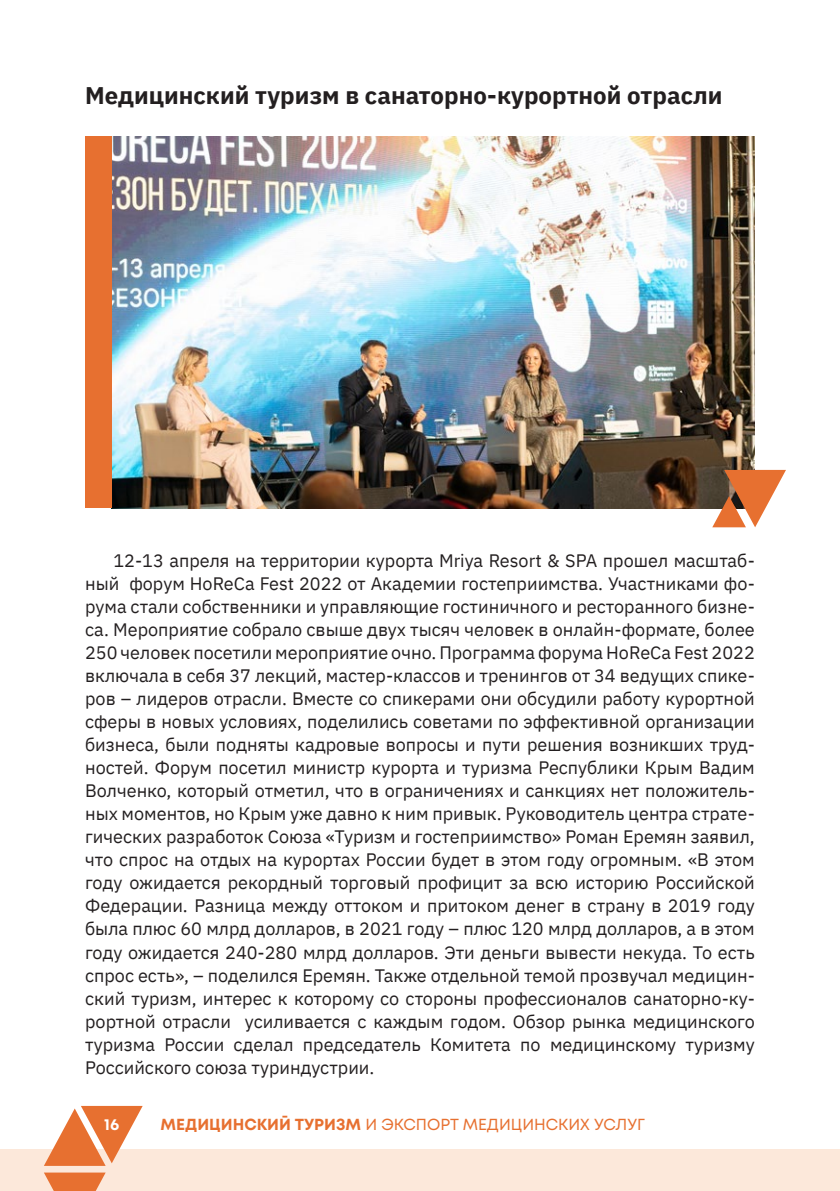
<style>
.page{position:relative;width:840px;height:1191px;background:#fff}
.page>*{position:absolute;margin:0;border:0;box-sizing:border-box;transform-origin:0 0}
.подзаг{font:700 24px "IBM Plex Sans";color:#231f20}
.набор{font:18px/23px "IBM Plex Sans";color:#231f20;text-align:justify}
.t1{font:16px "Mont";color:#e77030}
.t2{font:700 16px "Mont";color:#fff}
.s1{font-weight:700}
</style>
<div class="page">
<hr style="left:839px;top:1149px;width:1px;height:42px;background:#fce8da">
<div style="left:0;top:1149px;width:839px;height:42px;background:#fce8da"></div>
<svg style="left:44px;top:1172px;width:62px;height:19px"></svg>
<svg style="left:44px;top:1106px;width:99px;height:59px"></svg>
<img style="left:112px;top:136px;width:642px;height:372px">
<svg style="left:711px;top:470px;width:74px;height:57px"></svg>
<div style="left:85px;top:136px;width:27px;height:372px;background:#e77030"></div>
<p class="подзаг" style="left:85px;top:76px;width:638px">Медицинский туризм в санаторно-курортной отрасли</p>
<p class="набор" style="left:85px;top:548px;width:670px;text-indent:28px">12-13 апреля на территории курорта Mriya Resort &amp; SPA прошел масштаб&shy;ный форум HoReCa Fest 2022 от Академии гостеприимства. Участниками фо&shy;рума стали собственники и управляющие гостиничного и ресторанного бизне&shy;са. Мероприятие собрало свыше двух тысяч человек в онлайн-формате, более 250 человек посетили мероприятие очно. Программа форума HoReCa Fest 2022 включала в себя 37 лекций, мастер-классов и тренингов от 34 ведущих спике&shy;ров – лидеров отрасли. Вместе со спикерами они обсудили работу курортной сферы в новых условиях, поделились советами по эффективной организации бизнеса, были подняты кадровые вопросы и пути решения возникших труд&shy;ностей. Форум посетил министр курорта и туризма Республики Крым Вадим Волченко, который отметил, что в ограничениях и санкциях нет положитель&shy;ных моментов, но Крым уже давно к ним привык. Руководитель центра страте&shy;гических разработок Союза «Туризм и гостеприимство» Роман Еремян заявил, что спрос на отдых на курортах России будет в этом году огромным. «В этом году ожидается рекордный торговый профицит за всю историю Российской Федерации. Разница между оттоком и притоком денег в страну в 2019 году была плюс 60 млрд долларов, в 2021 году – плюс 120 млрд долларов, а в этом году ожидается 240-280 млрд долларов. Эти деньги вывести некуда. То есть спрос есть», – поделился Еремян. Также отдельной темой прозвучал медицин&shy;ский туризм, интерес к которому со стороны профессионалов санаторно-ку&shy;рортной отрасли усиливается с каждым годом. Обзор рынка медицинского туризма России сделал председатель Комитета по медицинскому туризму Российского союза туриндустрии.</p>
<p class="t2" style="left:104px;top:1114px;width:16px">16</p>
<p class="t1" style="left:160px;top:1114px;width:485px"><span class="s1">МЕДИЦИНСКИЙ ТУРИЗМ</span> И ЭКСПОРТ МЕДИЦИНСКИХ УСЛУГ</p>
</div>
